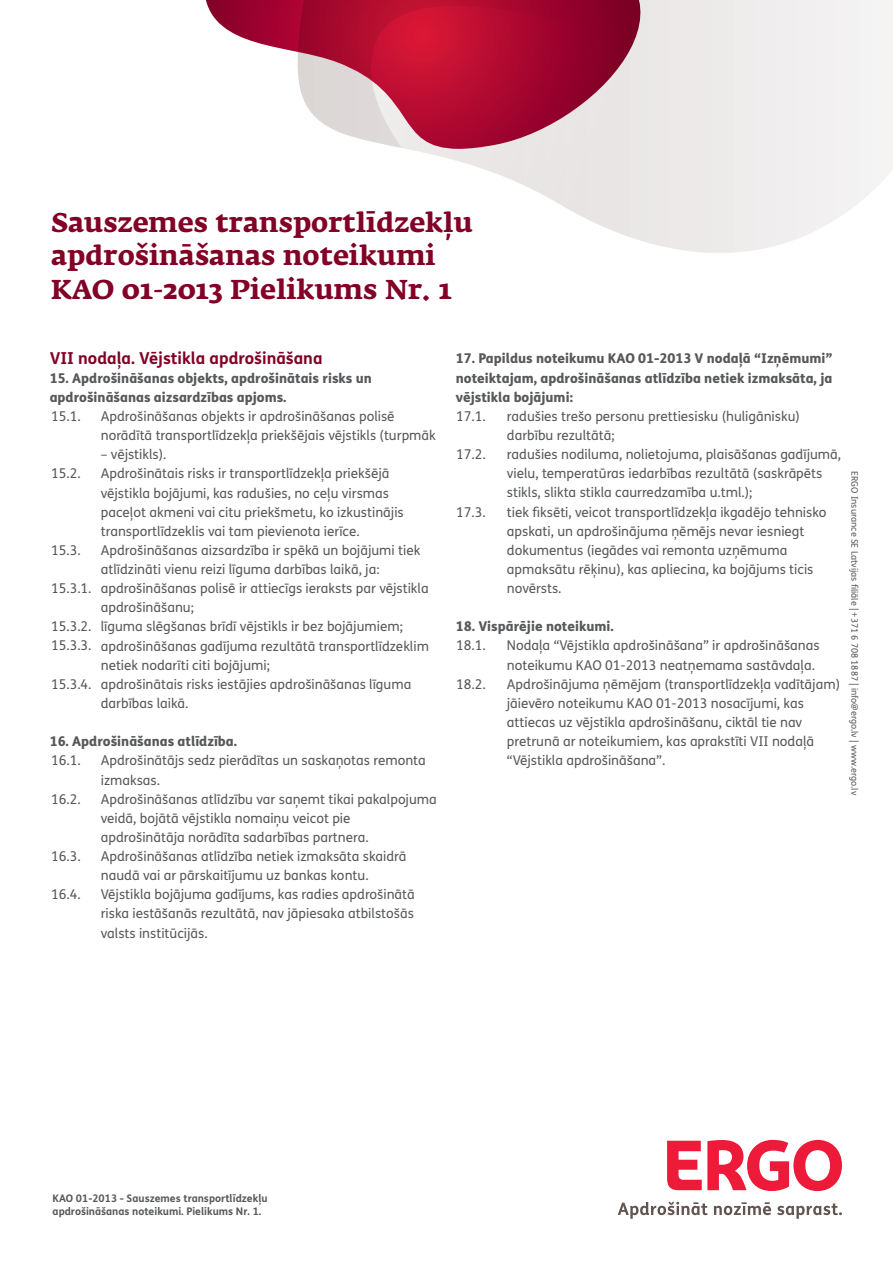
<style>
.page{position:relative;width:893px;height:1263px;background:#fff}
.page>*{position:absolute;margin:0;border:0;box-sizing:border-box;transform-origin:0 0}
.t1{font:700 27px/33.5px "Fedra Serif A Pro";color:#820126}
.t2{font:700 16.5px "FS Me";color:#820126}
.t3{font:13.5px/19.2px "FS Me";color:#57585a}
.t4{font:800 13.5px/19.2px "FS Me";color:#57585a}
.t5{font:700 10.5px/12.6px "FS Me";color:#57585a}
.t6{font:9px "FS Me";color:#57585a}
</style>
<div class="page">
<svg style="left:652px;top:0;width:241px;height:253px"></svg>
<svg style="left:409px;top:0;width:243px;height:244px"></svg>
<svg style="left:206px;top:0;width:436px;height:149px"></svg>
<svg style="left:667px;top:1140px;width:175px;height:51px"></svg>
<svg style="left:618px;top:1201px;width:90px;height:18px"></svg>
<svg style="left:714px;top:1202px;width:57px;height:13px"></svg>
<svg style="left:777px;top:1203px;width:65px;height:16px"></svg>
<h1 class="t1" style="left:51px;top:205px;width:423px">Sauszemes transportlīdzekļu apdrošināšanas noteikumi<br>KAO 01-2013 Pielikums Nr. 1</h1>
<p class="t2" style="left:50px;top:345px;width:274px">VII nodaļa. Vējstikla apdrošināšana</p>
<p class="t4" style="left:50px;top:368px;width:324px">15. Apdrošināšanas objekts, apdrošinātais risks un apdrošināšanas aizsardzības apjoms.</p>
<p class="t3" style="left:101px;top:406px;width:337px">Apdrošināšanas objekts ir apdrošināšanas polisē norādītā transportlīdzekļa priekšējais vējstikls (turpmāk</p>
<p class="t3" style="left:101px;top:445px;width:330px">– vējstikls).<br>Apdrošinātais risks ir transportlīdzekļa priekšējā vējstikla bojājumi, kas radušies, no ceļu virsmas paceļot akmeni vai citu priekšmetu, ko izkustinājis transportlīdzeklis vai tam pievienota ierīce.<br>Apdrošināšanas aizsardzība ir spēkā un bojājumi tiek atlīdzināti vienu reizi līguma darbības laikā, ja: apdrošināšanas polisē ir attiecīgs ieraksts par vējstikla apdrošināšanu;<br>līguma slēgšanas brīdī vējstikls ir bez bojājumiem; apdrošināšanas gadījuma rezultātā transportlīdzeklim netiek nodarīti citi bojājumi;<br>apdrošinātais risks iestājies apdrošināšanas līguma darbības laikā.</p>
<p class="t4" style="left:50px;top:731px;width:189px">16. Apdrošināšanas atlīdzība.</p>
<p class="t3" style="left:101px;top:751px;width:338px">Apdrošinātājs sedz pierādītas un saskaņotas remonta izmaksas.<br>Apdrošināšanas atlīdzību var saņemt tikai pakalpojuma veidā, bojātā vējstikla nomaiņu veicot pie apdrošinātāja norādīta sadarbības partnera.<br>Apdrošināšanas atlīdzība netiek izmaksāta skaidrā naudā vai ar pārskaitījumu uz bankas kontu.<br>Vējstikla bojājuma gadījums, kas radies apdrošinātā riska iestāšanās rezultātā, nav jāpiesaka atbilstošās valsts institūcijās.</p>
<p class="t3" style="left:51px;top:406px;width:31px">15.1.</p>
<p class="t3" style="left:51px;top:464px;width:31px">15.2.</p>
<p class="t3" style="left:51px;top:540px;width:31px">15.3.</p>
<p class="t3" style="left:51px;top:578px;width:42px">15.3.1.</p>
<p class="t3" style="left:51px;top:617px;width:42px">15.3.2.<br>15.3.3.</p>
<p class="t3" style="left:51px;top:674px;width:42px">15.3.4.</p>
<p class="t3" style="left:51px;top:751px;width:31px">16.1.</p>
<p class="t3" style="left:51px;top:789px;width:31px">16.2.</p>
<p class="t3" style="left:51px;top:846px;width:31px">16.3.</p>
<p class="t3" style="left:51px;top:885px;width:31px">16.4.</p>
<p class="t4" style="left:456px;top:348px;width:378px;text-align:justify">17. Papildus noteikumu KAO 01-2013 V nodaļā “Izņēmumi” noteiktajam, apdrošināšanas atlīdzība netiek izmaksāta, ja vējstikla bojājumi:</p>
<p class="t3" style="left:507px;top:406px;width:336px">radušies trešo personu prettiesisku (huligānisku) darbību rezultātā;<br>radušies nodiluma, nolietojuma, plaisāšanas gadījumā, vielu, temperatūras iedarbības rezultātā (saskrāpēts stikls, slikta stikla caurredzamība u.tml.);<br>tiek fiksēti, veicot transportlīdzekļa ikgadējo tehnisko apskati, un apdrošinājuma ņēmējs nevar iesniegt dokumentus (iegādes vai remonta uzņēmuma apmaksātu rēķinu), kas apliecina, ka bojājums ticis novērsts.</p>
<p class="t4" style="left:456px;top:616px;width:160px">18. Vispārējie noteikumi.</p>
<p class="t3" style="left:507px;top:636px;width:335px">Nodaļa “Vējstikla apdrošināšana” ir apdrošināšanas noteikumu KAO 01-2013 neatņemama sastāvdaļa.<br>Apdrošinājuma ņēmējam (transportlīdzekļa vadītājam) jāievēro noteikumu KAO 01-2013 nosacījumi, kas attiecas uz vējstikla apdrošināšanu, ciktāl tie nav pretrunā ar noteikumiem, kas aprakstīti VII nodaļā “Vējstikla apdrošināšana”.</p>
<p class="t3" style="left:456px;top:406px;width:31px">17.1.</p>
<p class="t3" style="left:456px;top:444px;width:31px">17.2.</p>
<p class="t3" style="left:456px;top:502px;width:31px">17.3.</p>
<p class="t3" style="left:456px;top:636px;width:31px">18.1.</p>
<p class="t3" style="left:456px;top:674px;width:31px">18.2.</p>
<p class="t6" style="left:861px;top:471px;width:325px;rotate:90deg">ERGO Insurance SE Latvijas filiāle | +371 6 708 1887 | info@ergo.lv | www.ergo.lv</p>
<p class="t5" style="left:53px;top:1192px;width:216px">KAO 01-2013 - Sauszemes transportlīdzekļu apdrošināšanas noteikumi. Pielikums Nr. 1.</p>
</div>
